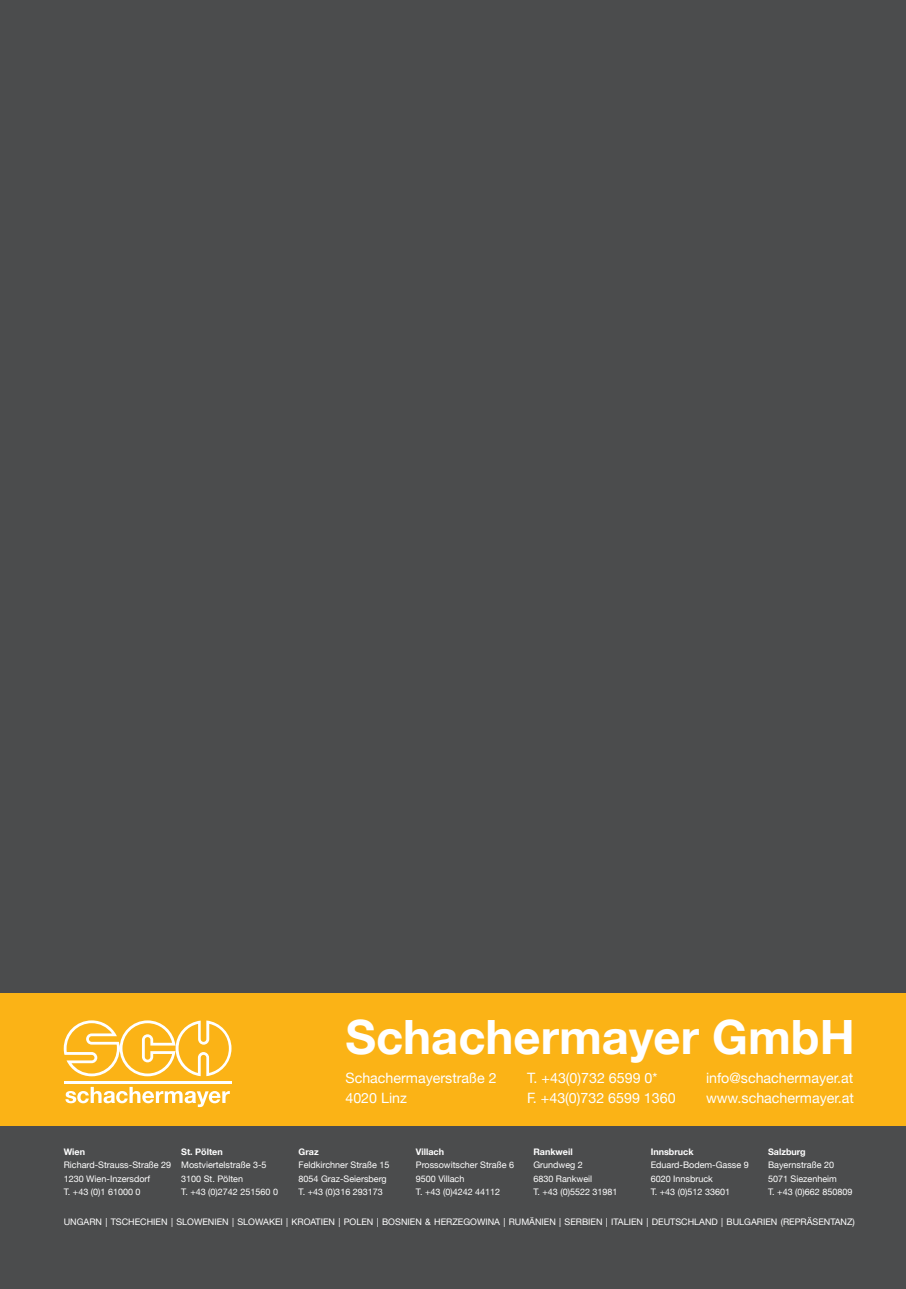
<style>
.page{position:relative;width:906px;height:1289px;background:#fff}
.page>*{position:absolute;margin:0;border:0;box-sizing:border-box;transform-origin:0 0}
.t1{font:700 47.25px "Helvetica Neue";color:#fff}
.t2{font:14.25px/19.5px "Helvetica Neue";color:#fff}
.t3{font:9px/13.5px "Helvetica Neue";color:#fff}
.t4{font:700 9px "Helvetica Neue";color:#fff}
</style>
<div class="page">
<div style="left:0;top:0;width:906px;height:1288px;background:#4b4c4d"></div>
<div style="left:0;top:992px;width:906px;height:133px;background:#fbb316"></div>
<svg style="left:64px;top:1020px;width:167px;height:56px"></svg>
<svg style="left:65px;top:1086px;width:165px;height:21px"></svg>
<hr style="left:64px;top:1081px;width:167px;height:2px;background:#fff">
<h1 class="t1" style="left:345px;top:1000px;width:511px">Schachermayer GmbH</h1>
<h2 class="t2" style="left:345px;top:1069px;width:153px">Schachermayerstraße 2<br>4020 Linz</h2>
<h2 class="t2" style="left:527px;top:1069px;width:150px">T. +43(0)732 6599 0*<br>F. +43(0)732 6599 1360</h2>
<h2 class="t2" style="left:706px;top:1069px;width:150px">info@schachermayer.at www.schachermayer.at</h2>
<p class="t4" style="left:768px;top:1144px;width:39px">Salzburg</p>
<p class="t3" style="left:768px;top:1158px;width:86px">Bayernstraße 20<br>5071 Siezenheim<br>T. +43 (0)662 850809</p>
<p class="t3" style="left:64px;top:1215px;width:792px">UNGARN | TSCHECHIEN | SLOWENIEN | SLOWAKEI | KROATIEN | POLEN | BOSNIEN &amp; HERZEGOWINA | RUMÄNIEN | SERBIEN | ITALIEN | DEUTSCHLAND | BULGARIEN (REPRÄSENTANZ)</p>
<p class="t4" style="left:181px;top:1144px;width:43px">St. Pölten</p>
<p class="t3" style="left:181px;top:1158px;width:98px">Mostviertelstraße 3-5<br>3100 St. Pölten<br>T. +43 (0)2742 251560 0</p>
<p class="t4" style="left:298px;top:1144px;width:22px">Graz</p>
<p class="t3" style="left:298px;top:1158px;width:92px">Feldkirchner Straße 15<br>8054 Graz-Seiersberg<br>T. +43 (0)316 293173</p>
<p class="t4" style="left:64px;top:1144px;width:23px">Wien</p>
<p class="t3" style="left:64px;top:1158px;width:109px">Richard-Strauss-Straße 29<br>1230 Wien-Inzersdorf<br>T. +43 (0)1 61000 0</p>
<p class="t4" style="left:416px;top:1144px;width:30px">Villach</p>
<p class="t3" style="left:416px;top:1158px;width:100px">Prossowitscher Straße 6<br>9500 Villach<br>T. +43 (0)4242 44112</p>
<p class="t4" style="left:533px;top:1144px;width:41px">Rankweil</p>
<p class="t3" style="left:533px;top:1158px;width:86px">Grundweg 2<br>6830 Rankweil<br>T. +43 (0)5522 31981</p>
<p class="t4" style="left:650px;top:1144px;width:44px">Innsbruck</p>
<p class="t3" style="left:650px;top:1158px;width:100px">Eduard-Bodem-Gasse 9<br>6020 Innsbruck<br>T. +43 (0)512 33601</p>
</div>
